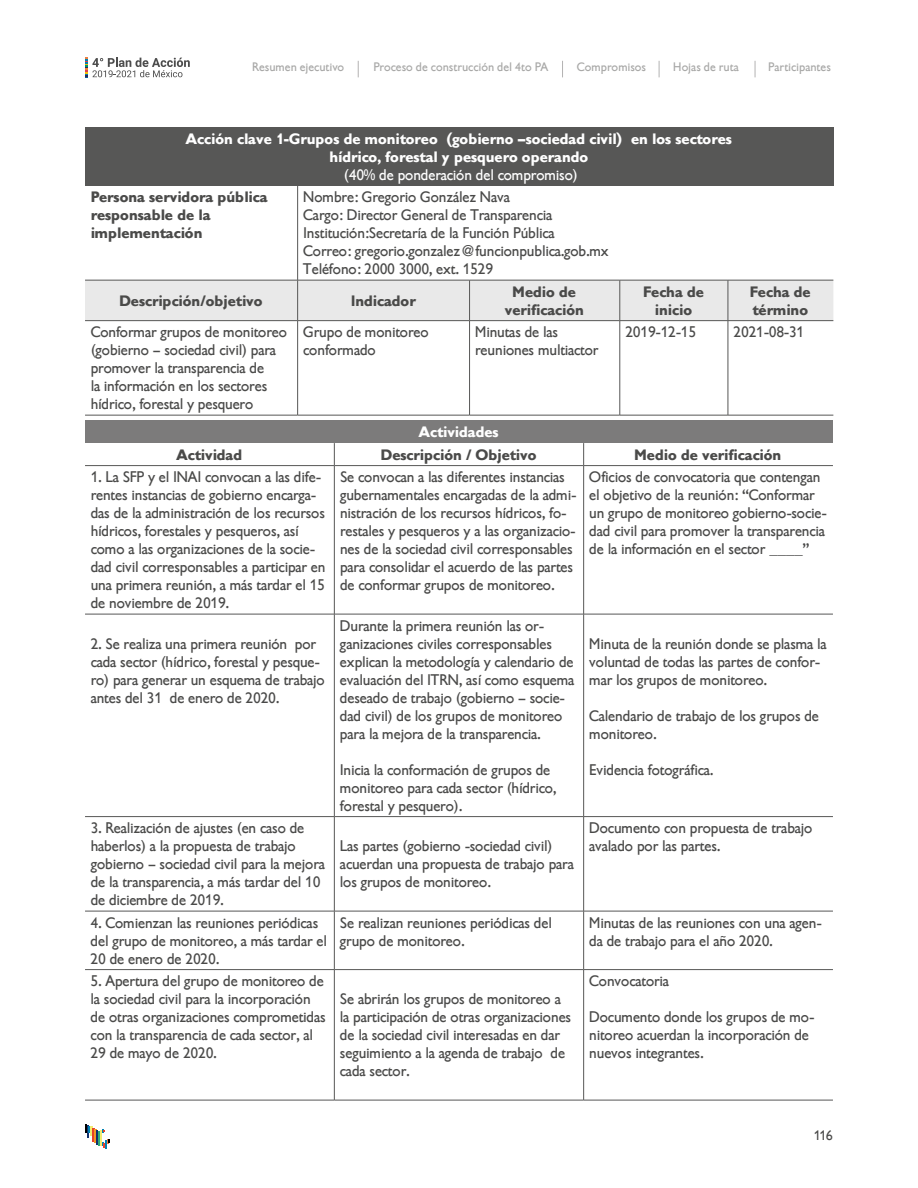
<style>
.page{position:relative;width:918px;height:1188px;background:#fff}
.page>*{position:absolute;margin:0;border:0;box-sizing:border-box;transform-origin:0 0}
.t1{font:15px/18px "Gibson";color:#4a4a49}
.t2{font:700 15px/18px "Gibson";color:#4a4a49}
.t3{font:700 15px/18px "Gibson";color:#fff;text-align:center}
.t4{font:15px "Gibson";color:#fff}
.t5{font:13.5px "Gibson";color:#4a4a49}
.t6{font:12px "Gibson";letter-spacing:.015em;color:#a8a8a7}
</style>
<div class="page">
<svg style="left:562px;top:61px;width:1px;height:16px"></svg>
<svg style="left:358px;top:61px;width:1px;height:16px"></svg>
<svg style="left:659px;top:61px;width:1px;height:16px"></svg>
<svg style="left:755px;top:61px;width:1px;height:16px"></svg>
<svg style="left:85px;top:1124px;width:25px;height:24px"></svg>
<svg style="left:85px;top:58px;width:105px;height:20px"></svg>
<div style="left:85px;top:127px;width:748px;height:59px;background:#575756"></div>
<div style="left:85px;top:281px;width:748px;height:39px;background:#e9e9e9"></div>
<hr style="left:297px;top:186px;width:1px;height:94px;background:#575756">
<hr style="left:85px;top:280px;width:213px;height:1px;background:#575756">
<hr style="left:298px;top:280px;width:172px;height:1px;background:#575756">
<hr style="left:297px;top:280px;width:1px;height:40px;background:#575756">
<hr style="left:470px;top:280px;width:150px;height:1px;background:#575756">
<hr style="left:469px;top:280px;width:1px;height:40px;background:#575756">
<hr style="left:620px;top:280px;width:108px;height:1px;background:#575756">
<hr style="left:620px;top:280px;width:1px;height:40px;background:#575756">
<hr style="left:728px;top:280px;width:105px;height:1px;background:#575756">
<hr style="left:728px;top:280px;width:1px;height:40px;background:#575756">
<hr style="left:85px;top:320px;width:213px;height:1px;background:#575756">
<hr style="left:298px;top:320px;width:172px;height:1px;background:#575756">
<hr style="left:297px;top:321px;width:1px;height:94px;background:#575756">
<hr style="left:470px;top:320px;width:150px;height:1px;background:#575756">
<hr style="left:469px;top:321px;width:1px;height:94px;background:#575756">
<hr style="left:620px;top:320px;width:108px;height:1px;background:#575756">
<hr style="left:620px;top:321px;width:1px;height:94px;background:#575756">
<hr style="left:728px;top:320px;width:105px;height:1px;background:#575756">
<hr style="left:728px;top:321px;width:1px;height:94px;background:#575756">
<hr style="left:85px;top:415px;width:213px;height:1px;background:#575756">
<hr style="left:298px;top:415px;width:172px;height:1px;background:#575756">
<hr style="left:470px;top:415px;width:150px;height:1px;background:#575756">
<hr style="left:620px;top:415px;width:108px;height:1px;background:#575756">
<hr style="left:728px;top:415px;width:105px;height:1px;background:#575756">
<div style="left:85px;top:421px;width:748px;height:22px;background:#7c7b7b"></div>
<svg style="left:334px;top:443px;width:1px;height:22px"></svg>
<svg style="left:583px;top:443px;width:1px;height:22px"></svg>
<hr style="left:85px;top:465px;width:249px;height:1px;background:#575756">
<hr style="left:334px;top:465px;width:250px;height:1px;background:#575756">
<hr style="left:334px;top:466px;width:1px;height:148px;background:#575756">
<hr style="left:584px;top:465px;width:249px;height:1px;background:#575756">
<hr style="left:583px;top:466px;width:1px;height:148px;background:#575756">
<hr style="left:85px;top:614px;width:249px;height:1px;background:#575756">
<hr style="left:334px;top:614px;width:250px;height:1px;background:#575756">
<hr style="left:334px;top:614px;width:1px;height:202px;background:#575756">
<hr style="left:584px;top:614px;width:249px;height:1px;background:#575756">
<hr style="left:583px;top:614px;width:1px;height:202px;background:#575756">
<hr style="left:85px;top:816px;width:249px;height:1px;background:#575756">
<hr style="left:334px;top:816px;width:250px;height:1px;background:#575756">
<hr style="left:334px;top:817px;width:1px;height:94px;background:#575756">
<hr style="left:584px;top:816px;width:249px;height:1px;background:#575756">
<hr style="left:583px;top:817px;width:1px;height:94px;background:#575756">
<hr style="left:85px;top:911px;width:249px;height:1px;background:#575756">
<hr style="left:334px;top:911px;width:250px;height:1px;background:#575756">
<hr style="left:334px;top:911px;width:1px;height:58px;background:#575756">
<hr style="left:584px;top:911px;width:249px;height:1px;background:#575756">
<hr style="left:583px;top:911px;width:1px;height:58px;background:#575756">
<hr style="left:85px;top:969px;width:249px;height:1px;background:#575756">
<hr style="left:334px;top:969px;width:250px;height:1px;background:#575756">
<hr style="left:334px;top:970px;width:1px;height:130px;background:#575756">
<hr style="left:584px;top:969px;width:249px;height:1px;background:#575756">
<hr style="left:583px;top:970px;width:1px;height:130px;background:#575756">
<hr style="left:85px;top:1100px;width:249px;height:1px;background:#575756">
<hr style="left:334px;top:1100px;width:250px;height:1px;background:#575756">
<hr style="left:584px;top:1100px;width:249px;height:1px;background:#575756">
<p class="t6" style="left:253px;top:60px;width:93px">Resumen ejecutivo</p>
<p class="t6" style="left:374px;top:60px;width:176px">Proceso de construcción del 4to PA</p>
<p class="t6" style="left:577px;top:60px;width:71px">Compromisos</p>
<p class="t6" style="left:674px;top:60px;width:67px">Hojas de ruta</p>
<p class="t6" style="left:769px;top:60px;width:64px">Participantes</p>
<p class="t3" style="left:186px;top:130px;width:548px">Acción clave 1-Grupos de monitoreo (gobierno –sociedad civil) en los sectores hídrico, forestal y pesquero operando</p>
<p class="t4" style="left:344px;top:166px;width:235px">(40% de ponderación del compromiso)</p>
<p class="t2" style="left:91px;top:188px;width:178px">Persona servidora pública responsable de la implementación</p>
<p class="t1" style="left:304px;top:188px;width:307px">Nombre: Gregorio González Nava<br>Cargo: Director General de Transparencia Institución:Secretaría de la Función Pública<br>Correo: gregorio.gonzalez@funcionpublica.gob.mx Teléfono: 2000 3000, ext. 1529</p>
<p class="t2" style="left:120px;top:292px;width:145px">Descripción/objetivo</p>
<p class="t2" style="left:351px;top:292px;width:66px">Indicador</p>
<p class="t2" style="left:505px;top:283px;width:81px;text-align:center">Medio de verificación</p>
<p class="t2" style="left:643px;top:283px;width:62px;text-align:center">Fecha de inicio</p>
<p class="t2" style="left:750px;top:283px;width:62px">Fecha de término</p>
<p class="t1" style="left:91px;top:323px;width:198px">Conformar grupos de monitoreo (gobierno – sociedad civil) para promover la transparencia de<br>la información en los sectores hídrico, forestal y pesquero</p>
<p class="t1" style="left:304px;top:323px;width:127px">Grupo de monitoreo conformado</p>
<p class="t1" style="left:476px;top:323px;width:125px">Minutas de las reuniones multiactor</p>
<p class="t1" style="left:626px;top:323px;width:72px">2019-12-15</p>
<p class="t1" style="left:734px;top:323px;width:72px">2021-08-31</p>
<p class="t3" style="left:419px;top:423px;width:81px">Actividades</p>
<p class="t2" style="left:177px;top:446px;width:67px">Actividad</p>
<p class="t2" style="left:381px;top:446px;width:157px">Descripción / Objetivo</p>
<p class="t2" style="left:635px;top:446px;width:148px">Medio de verificación</p>
<p class="t1" style="left:91px;top:468px;width:236px">1. La SFP y el INAI convocan a las dife&shy;rentes instancias de gobierno encarga&shy;das de la administración de los recursos hídricos, forestales y pesqueros, así como a las organizaciones de la socie&shy;dad civil corresponsables a participar en una primera reunión, a más tardar el 15 de noviembre de 2019.</p>
<p class="t1" style="left:340px;top:468px;width:238px">Se convocan a las diferentes instancias gubernamentales encargadas de la admi&shy;nistración de los recursos hídricos, fo&shy;restales y pesqueros y a las organizacio&shy;nes de la sociedad civil corresponsables para consolidar el acuerdo de las partes de conformar grupos de monitoreo.</p>
<p class="t1" style="left:590px;top:468px;width:239px">Oficios de convocatoria que contengan el objetivo de la reunión: “Conformar un grupo de monitoreo gobierno-socie&shy;dad civil para promover la transparencia de la información en el sector ____”</p>
<p class="t1" style="left:91px;top:635px;width:236px">2. Se realiza una primera reunión por cada sector (hídrico, forestal y pesque&shy;ro) para generar un esquema de trabajo antes del 31 de enero de 2020.</p>
<p class="t1" style="left:340px;top:617px;width:236px">Durante la primera reunión las or&shy;ganizaciones civiles corresponsables explican la metodología y calendario de evaluación del ITRN, así como esquema deseado de trabajo (gobierno – socie&shy;dad civil) de los grupos de monitoreo para la mejora de la transparencia.</p>
<p class="t1" style="left:340px;top:761px;width:218px">Inicia la conformación de grupos de monitoreo para cada sector (hídrico, forestal y pesquero).</p>
<p class="t1" style="left:590px;top:635px;width:239px">Minuta de la reunión donde se plasma la voluntad de todas las partes de confor&shy;mar los grupos de monitoreo.</p>
<p class="t1" style="left:590px;top:707px;width:231px">Calendario de trabajo de los grupos de monitoreo.</p>
<p class="t1" style="left:590px;top:761px;width:125px">Evidencia fotográfica.</p>
<p class="t1" style="left:91px;top:819px;width:236px">3. Realización de ajustes (en caso de haberlos) a la propuesta de trabajo gobierno – sociedad civil para la mejora de la transparencia, a más tardar del 10 de diciembre de 2019.</p>
<p class="t1" style="left:340px;top:837px;width:235px">Las partes (gobierno -sociedad civil) acuerdan una propuesta de trabajo para los grupos de monitoreo.</p>
<p class="t1" style="left:590px;top:819px;width:225px">Documento con propuesta de trabajo avalado por las partes.</p>
<p class="t1" style="left:91px;top:914px;width:238px">4. Comienzan las reuniones periódicas del grupo de monitoreo, a más tardar el<br>20 de enero de 2020.</p>
<p class="t1" style="left:340px;top:914px;width:213px">Se realizan reuniones periódicas del grupo de monitoreo.</p>
<p class="t1" style="left:590px;top:914px;width:234px">Minutas de las reuniones con una agen&shy;da de trabajo para el año 2020.</p>
<p class="t1" style="left:91px;top:972px;width:237px">5. Apertura del grupo de monitoreo de la sociedad civil para la incorporación de otras organizaciones comprometidas con la transparencia de cada sector, al 29 de mayo de 2020.</p>
<p class="t1" style="left:590px;top:972px;width:81px">Convocatoria</p>
<p class="t1" style="left:590px;top:1008px;width:226px">Documento donde los grupos de mo&shy;nitoreo acuerdan la incorporación de nuevos integrantes.</p>
<p class="t1" style="left:340px;top:990px;width:233px">Se abrirán los grupos de monitoreo a la participación de otras organizaciones de la sociedad civil interesadas en dar seguimiento a la agenda de trabajo de cada sector.</p>
<p class="t5" style="left:814px;top:1128px;width:20px">116</p>
</div>
